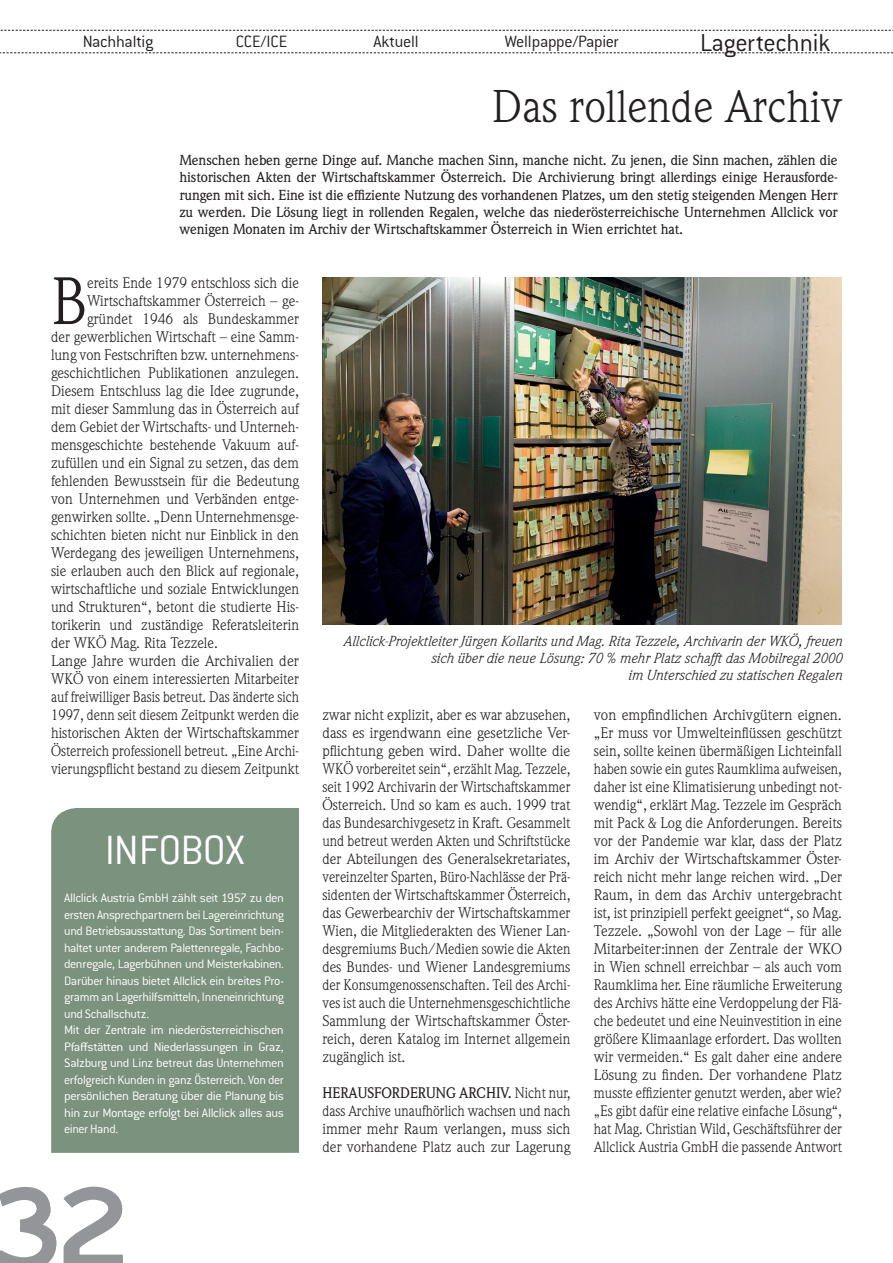
<style>
.page{position:relative;width:893px;height:1263px;background:#fff}
.page>*{position:absolute;margin:0;border:0;box-sizing:border-box;transform-origin:0 0}
.t1{font:700 108px "Aerohop";color:#939598}
.t2{font:65.55px "Weidemann Std";color:#231f20}
.t3{font:45px "Weidemann Std";color:#231f20}
.t4{font:300 45px "Conduit ITC Pro";color:#fff}
.t5{font:300 27px "Conduit ITC Pro";letter-spacing:-.015em;color:#231f20}
.t6{font:300 18px "Conduit ITC Pro";letter-spacing:-.015em;color:#231f20}
.t7{font:15px/18px "Weidemann Std";color:#231f20;text-align:justify}
.t8{font:15px/18px "Weidemann Std";color:#231f20;text-align:justify;scale:.95 1}
.t9{font:15px "Weidemann Std";color:#231f20;scale:.94 1}
.t10{font:500 14.25px/17.1px "Weidemann Std";letter-spacing:-.01em;color:#231f20;text-align:justify}
.t11{font:italic 14.25px/17.1px "Weidemann Std";color:#231f20;text-align:right}
.t12{font:300 13.5px/16.5px "Conduit ITC Pro";letter-spacing:-.03em;color:#fff;scale:1.04 1}
.s1{font-weight:500}
</style>
<div class="page">
<div style="left:51px;top:808px;width:248px;height:345px;background:#7b927e"></div>
<img style="left:322px;top:278px;width:520px;height:346px">
<svg style="left:0;top:52px;width:893px;height:1px"></svg>
<svg style="left:0;top:30px;width:893px;height:1px"></svg>
<p class="t6" style="left:83px;top:32px;width:72px">Nachhaltig</p>
<p class="t6" style="left:236px;top:32px;width:53px">CCE/ICE</p>
<p class="t6" style="left:373px;top:32px;width:47px">Aktuell</p>
<p class="t6" style="left:505px;top:32px;width:116px">Wellpappe/Papier</p>
<h3 class="t5" style="left:700px;top:27px;width:132px">Lagertechnik</h3>
<h3 class="t3" style="left:492px;top:80px;width:352px">Das rollende Archiv</h3>
<p class="t10" style="left:179px;top:152px;width:660px">Menschen heben gerne Dinge auf. Manche machen Sinn, manche nicht. Zu jenen, die Sinn machen, zählen die historischen Akten der Wirtschaftskammer Österreich. Die Archivierung bringt allerdings einige Herausforde&shy;rungen mit sich. Eine ist die effiziente Nutzung des vorhandenen Platzes, um den stetig steigenden Mengen Herr zu werden. Die Lösung liegt in rollenden Regalen, welche das niederösterreichische Unternehmen Allclick vor wenigen Monaten im Archiv der Wirtschaftskammer Österreich in Wien errichtet hat.</p>
<h2 class="t2" style="left:51px;top:263px;width:38px">B</h2>
<p class="t7" style="left:87px;top:274px;width:213px">ereits Ende 1979 entschloss sich die</p>
<p class="t7" style="left:87px;top:292px;width:213px">Wirtschaftskammer Österreich – ge-</p>
<p class="t7" style="left:87px;top:310px;width:213px">gründet 1946 als Bundeskammer</p>
<p class="t7" style="left:51px;top:328px;width:249px">der gewerblichen Wirtschaft – eine Samm-</p>
<p class="t7" style="left:51px;top:346px;width:249px">lung von Festschriften bzw. unternehmens-</p>
<p class="t7" style="left:51px;top:364px;width:250px">geschichtlichen Publikationen anzulegen.</p>
<p class="t7" style="left:51px;top:382px;width:250px">Diesem Entschluss lag die Idee zugrunde,</p>
<p class="t7" style="left:51px;top:400px;width:249px">mit dieser Sammlung das in Österreich auf</p>
<p class="t7" style="left:51px;top:418px;width:249px">dem Gebiet der Wirtschafts- und Unterneh-</p>
<p class="t7" style="left:51px;top:436px;width:249px">mensgeschichte bestehende Vakuum auf-</p>
<p class="t7" style="left:51px;top:454px;width:249px">zufüllen und ein Signal zu setzen, das dem</p>
<p class="t7" style="left:51px;top:472px;width:249px">fehlenden Bewusstsein für die Bedeutung</p>
<p class="t7" style="left:51px;top:490px;width:249px">von Unternehmen und Verbänden entge-</p>
<p class="t7" style="left:51px;top:508px;width:249px">genwirken sollte. „Denn Unternehmensge-</p>
<p class="t7" style="left:51px;top:526px;width:249px">schichten bieten nicht nur Einblick in den</p>
<p class="t7" style="left:51px;top:544px;width:250px">Werdegang des jeweiligen Unternehmens,</p>
<p class="t7" style="left:51px;top:562px;width:249px">sie erlauben auch den Blick auf regionale,</p>
<p class="t7" style="left:51px;top:580px;width:250px">wirtschaftliche und soziale Entwicklungen</p>
<p class="t7" style="left:51px;top:598px;width:249px">und Strukturen“, betont die studierte His-</p>
<p class="t7" style="left:51px;top:616px;width:250px">torikerin und zuständige Referatsleiterin</p>
<p class="t7" style="left:51px;top:634px;width:168px">der WKÖ Mag. Rita Tezzele.</p>
<p class="t7" style="left:51px;top:652px;width:249px">Lange Jahre wurden die Archivalien der</p>
<p class="t7" style="left:51px;top:670px;width:250px">WKÖ von einem interessierten Mitarbeiter</p>
<p class="t9" style="left:51px;top:688px;width:265px">auf freiwilliger Basis betreut. Das änderte sich</p>
<p class="t9" style="left:51px;top:706px;width:265px">1997, denn seit diesem Zeitpunkt werden die</p>
<p class="t7" style="left:51px;top:724px;width:249px">historischen Akten der Wirtschaftskammer</p>
<p class="t8" style="left:51px;top:742px;width:263px">Österreich professionell betreut. „Eine Archi-</p>
<p class="t7" style="left:51px;top:760px;width:249px">vierungspflicht bestand zu diesem Zeitpunkt</p>
<h3 class="t4" style="left:105px;top:825px;width:142px">Infobox</h3>
<p class="t12" style="left:64px;top:890px;width:213px">Allclick Austria GmbH zählt seit 1957 zu den ersten Ansprechpartnern bei Lagereinrichtung und Betriebsausstattung. Das Sortiment bein&shy;haltet unter anderem Palettenregale, Fachbo&shy;denregale, Lagerbühnen und Meisterkabinen.<br>Darüber hinaus bietet Allclick ein breites Pro&shy;gramm an Lagerhilfsmitteln, Inneneinrichtung und Schallschutz.<br>Mit der Zentrale im niederösterreichischen Pfaffstätten und Niederlassungen in Graz, Salzburg und Linz betreut das Unternehmen erfolgreich Kunden in ganz Österreich. Von der persönlichen Beratung über die Planung bis hin zur Montage erfolgt bei Allclick alles aus einer Hand.</p>
<h1 class="t1" style="left:-9px;top:1160px;width:136px">32</h1>
<p class="t11" style="left:343px;top:632px;width:501px">Allclick-Projektleiter Jürgen Kollarits und Mag. Rita Tezzele, Archivarin der WKÖ, freuen sich über die neue Lösung: 70 % mehr Platz schafft das Mobilregal 2000<br>im Unterschied zu statischen Regalen</p>
<p class="t7" style="left:322px;top:706px;width:250px">zwar nicht explizit, aber es war abzusehen, dass es irgendwann eine gesetzliche Ver&shy;pflichtung geben wird. Daher wollte die WKÖ vorbereitet sein“, erzählt Mag. Tezzele, seit 1992 Archivarin der Wirtschaftskammer Österreich. Und so kam es auch. 1999 trat das Bundesarchivgesetz in Kraft. Gesammelt und betreut werden Akten und Schriftstücke der Abteilungen des Generalsekretariates, vereinzelter Sparten, Büro-Nachlässe der Prä&shy;sidenten der Wirtschaftskammer Österreich, das Gewerbearchiv der Wirtschaftskammer Wien, die Mitgliederakten des Wiener Lan&shy;desgremiums Buch/Medien sowie die Akten des Bundes- und Wiener Landesgremiums der Konsumgenossenschaften. Teil des Archi&shy;ves ist auch die Unternehmensgeschichtliche Sammlung der Wirtschaftskammer Öster&shy;reich, deren Katalog im Internet allgemein zugänglich ist.</p>
<p class="t8" style="left:322px;top:1084px;width:263px"><span class="s1">Herausforderung Archiv.</span> Nicht nur, dass Archive unaufhörlich wachsen und nach immer mehr Raum verlangen, muss sich der vorhandene Platz auch zur Lagerung</p>
<p class="t7" style="left:594px;top:706px;width:250px">von empfindlichen Archivgütern eignen. „Er muss vor Umwelteinflüssen geschützt sein, sollte keinen übermäßigen Lichteinfall haben sowie ein gutes Raumklima aufweisen, daher ist eine Klimatisierung unbedingt not&shy;wendig“, erklärt Mag. Tezzele im Gespräch mit Pack &amp; Log die Anforderungen. Bereits vor der Pandemie war klar, dass der Platz im Archiv der Wirtschaftskammer Öster&shy;reich nicht mehr lange reichen wird. „Der Raum, in dem das Archiv untergebracht ist, ist prinzipiell perfekt geeignet“, so Mag.<br>Tezzele. „Sowohl von der Lage – für alle Mitarbeiter:innen der Zentrale der WKO in Wien schnell erreichbar – als auch vom Raumklima her. Eine räumliche Erweiterung des Archivs hätte eine Verdoppelung der Flä&shy;che bedeutet und eine Neuinvestition in eine größere Klimaanlage erfordert. Das wollten wir vermeiden.“ Es galt daher eine andere Lösung zu finden. Der vorhandene Platz musste effizienter genutzt werden, aber wie? „Es gibt dafür eine relative einfache Lösung“, hat Mag. Christian Wild, Geschäftsführer der Allclick Austria GmbH die passende Antwort</p>
</div>
